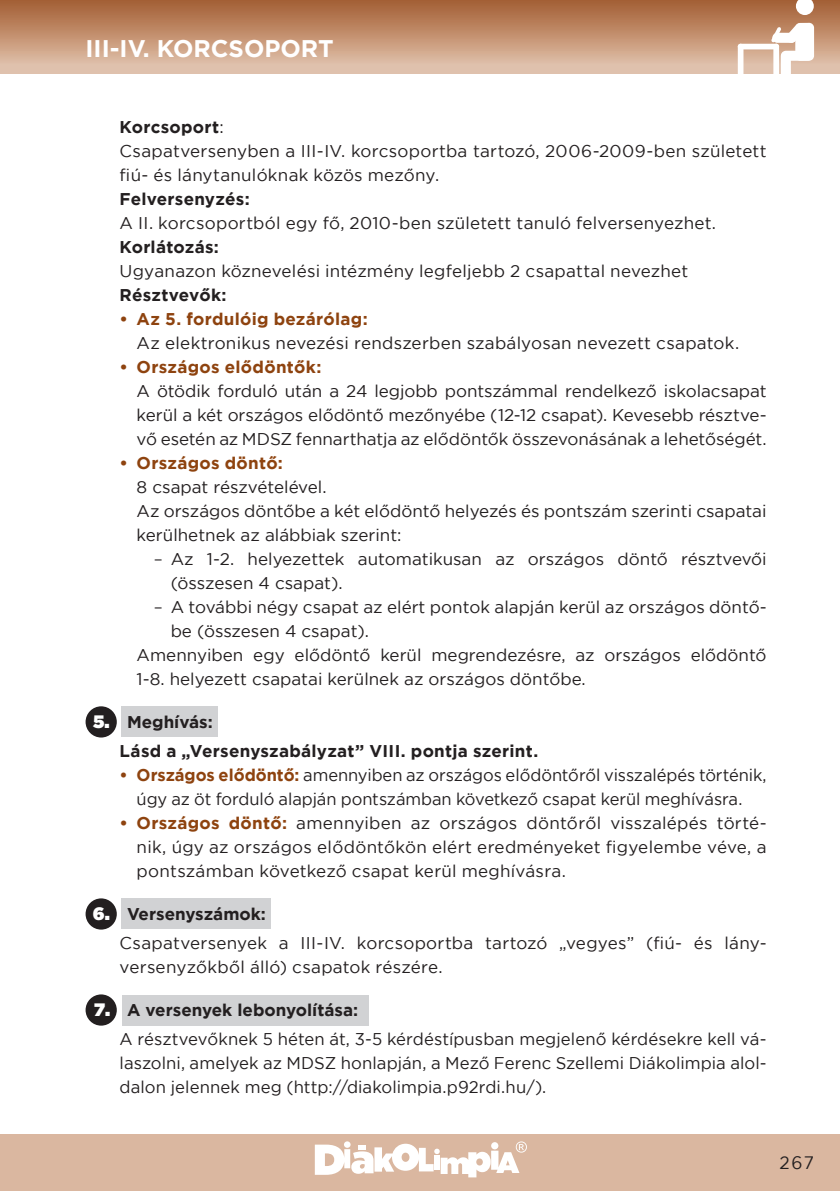
<style>
.page{position:relative;width:840px;height:1191px;background:#fff}
.page>*{position:absolute;margin:0;border:0;box-sizing:border-box;transform-origin:0 0}
.t1{font:700 24px "Gotham";color:#fff}
.t2{font:18px "Gotham";color:#231f20;scale:.95 1}
.t3{font:17px/24px "Gotham";color:#231f20}
.t4{font:700 17px/29px "Gotham";letter-spacing:.015em;color:#231f20}
.t5{font:700 17px "Gotham";letter-spacing:.015em;color:#8e430f}
.s1{font-weight:700}
.s2{font-weight:900;font-size:18px;color:#fff}
.s3{font-weight:700;color:#8e430f}
</style>
<div class="page">
<div style="left:0;top:1134px;width:839px;height:57px;background:#dab7a0"></div>
<div style="left:0;top:0;width:839px;height:74px;background:linear-gradient(to bottom,#a45e32,#e5c8b5)"></div>
<svg style="left:795px;top:0;width:18px;height:15px"></svg>
<div style="left:737px;top:44px;width:41px;height:5px;background:#fff;border-radius:3px"></div>
<div style="left:737px;top:44px;width:6px;height:45px;background:#fff;border-radius:3px"></div>
<svg style="left:770px;top:23px;width:43px;height:51px"></svg>
<svg style="left:314px;top:1141px;width:212px;height:36px"></svg>
<div style="left:122px;top:707px;width:96px;height:30px;background:#d1d2d4"></div>
<div style="left:122px;top:899px;width:149px;height:30px;background:#d1d2d4"></div>
<div style="left:122px;top:995px;width:246px;height:30px;background:#d1d2d4"></div>
<div style="left:85px;top:706px;width:32px;height:31px;background:#231f20;border-radius:50%"></div>
<div style="left:85px;top:898px;width:32px;height:31px;background:#231f20;border-radius:50%"></div>
<div style="left:85px;top:994px;width:32px;height:31px;background:#231f20;border-radius:50%"></div>
<h1 class="t1" style="left:85px;top:32px;width:249px">III-IV. KORCSOPORT</h1>
<p class="t3" style="left:119px;top:114px;width:648px"><span class="s1">Korcsoport</span>:<br>Csapatversenyben a III-IV. korcsoportba tartozó, 2006-2009-ben született fiú- és lánytanulóknak közös mezőny.</p>
<p class="t4" style="left:119px;top:184px;width:131px">Felversenyzés:</p>
<p class="t3" style="left:119px;top:210px;width:597px">A II. korcsoportból egy fő, 2010-ben született tanuló felversenyezhet.</p>
<p class="t4" style="left:119px;top:232px;width:101px">Korlátozás:</p>
<p class="t3" style="left:119px;top:258px;width:570px">Ugyanazon köznevelési intézmény legfeljebb 2 csapattal nevezhet</p>
<p class="t4" style="left:119px;top:280px;width:108px">Résztvevők:</p>
<p class="t5" style="left:119px;top:307px;width:249px">• Az 5. fordulóig bezárólag:</p>
<p class="t3" style="left:136px;top:330px;width:603px">Az elektronikus nevezési rendszerben szabályosan nevezett csapatok.</p>
<p class="t5" style="left:119px;top:355px;width:203px">• Országos elődöntők:</p>
<p class="t3" style="left:136px;top:378px;width:631px;text-align:justify">A ötödik forduló után a 24 legjobb pontszámmal rendelkező iskolacsapat kerül a két országos elődöntő mezőnyébe (12-12 csapat). Kevesebb résztve&shy;vő esetén az MDSZ fennarthatja az elődöntők összevonásának a lehetőségét.</p>
<p class="t5" style="left:119px;top:451px;width:165px">• Országos döntő:</p>
<p class="t3" style="left:136px;top:474px;width:631px">8 csapat részvételével.<br>Az országos döntőbe a két elődöntő helyezés és pontszám szerinti csapatai kerülhetnek az alábbiak szerint:</p>
<p class="t3" style="left:170px;top:546px;width:597px;text-indent:-17px">– Az 1-2. helyezettek automatikusan az országos döntő résztvevői (összesen 4 csapat).</p>
<p class="t3" style="left:153px;top:594px;width:614px">– A további négy csapat az elért pontok alapján kerül az országos döntő-</p>
<p class="t3" style="left:170px;top:618px;width:200px">be (összesen 4 csapat).</p>
<p class="t3" style="left:136px;top:642px;width:631px">Amennyiben egy elődöntő kerül megrendezésre, az országos elődöntő</p>
<p class="t3" style="left:136px;top:666px;width:450px">1-8. helyezett csapatai kerülnek az országos döntőbe.</p>
<p class="t4" style="left:120px;top:707px;width:420px;text-indent:-27px"><span class="s2">5.</span> Meghívás:<br>Lásd a „Versenyszabályzat” VIII. pontja szerint.</p>
<p class="t3" style="left:119px;top:762px;width:648px;text-align:center"><span class="s3">• Országos elődöntő:</span> amennyiben az országos elődöntőről visszalépés történik, úgy az öt forduló alapján pontszámban következő csapat kerül meghívásra.</p>
<p class="t3" style="left:136px;top:810px;width:631px;text-align:justify;text-indent:-17px"><span class="s3">• Országos döntő:</span> amennyiben az országos döntőről visszalépés törté&shy;nik, úgy az országos elődöntőkön elért eredményeket figyelembe véve, a pontszámban következő csapat kerül meghívásra.</p>
<p class="t3" style="left:120px;top:899px;width:648px;line-height:29px;text-indent:-27px"><span class="s2">6.</span> <span class="s1">Versenyszámok:<br></span>Csapatversenyek a III-IV. korcsoportba tartozó „vegyes” (fiú- és lány-</p>
<p class="t3" style="left:120px;top:954px;width:324px">versenyzőkből álló) csapatok részére.</p>
<p class="t3" style="left:119px;top:995px;width:648px;line-height:29px;text-indent:-25px"><span class="s2">7.</span> <span class="s1">A versenyek lebonyolítása:<br></span>A résztvevőknek 5 héten át, 3-5 kérdéstípusban megjelenő kérdésekre kell vá-</p>
<p class="t3" style="left:119px;top:1050px;width:648px">laszolni, amelyek az MDSZ honlapján, a Mező Ferenc Szellemi Diákolimpia alol&shy;dalon jelennek meg (http://diakolimpia.p92rdi.hu/).</p>
<p class="t2" style="left:779px;top:1151px;width:38px">267</p>
</div>
